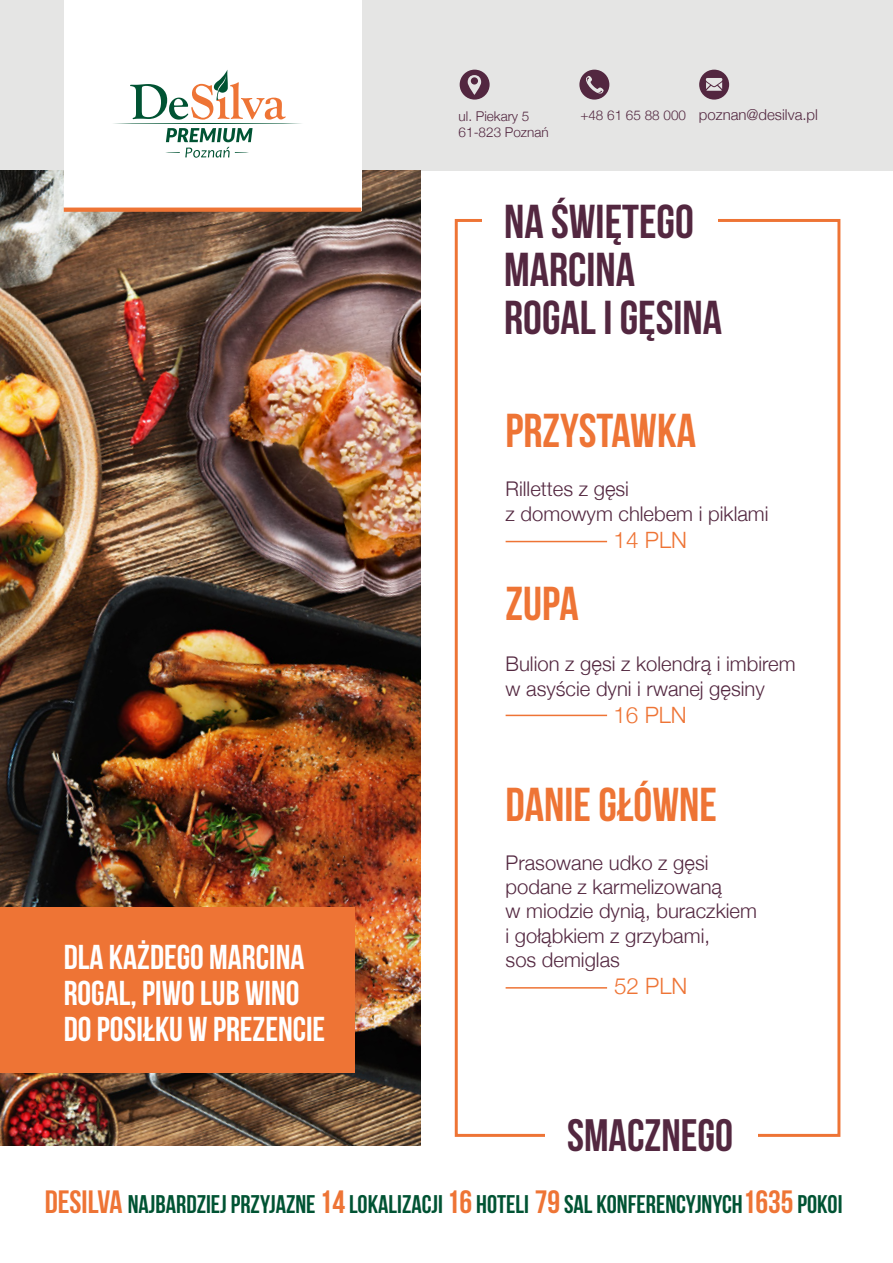
<style>
.page{position:relative;width:893px;height:1263px;background:#fff}
.page>*{position:absolute;margin:0;border:0;box-sizing:border-box;transform-origin:0 0}
.t1{font:47.55px/48px "Bebas Neue";color:#532740}
.t2{font:47.55px "Bebas Neue";color:#ee7435}
.t3{font:45.45px "Bebas Neue";color:#532740}
.t4{font:34.5px/36px "Bebas Neue";color:#fff}
.t5{font:700 25.5px "Bebas Neue";color:#005333}
.t6{font:300 22.5px "Helvetica Neue";color:#ee7435}
.t7{font:300 20.25px/24.3px "Helvetica Neue";color:#532740}
.t8{font:300 15px "Helvetica Neue";color:#532740}
.t9{font:300 13.5px/16.5px "Helvetica Neue";color:#532740}
.s1{font-size:13.5px}
.s2{font-size:32.1px;color:#ee7435}
</style>
<div class="page">
<div style="left:0;top:0;width:893px;height:171px;background:#e5e5e4"></div>
<img style="left:0;top:171px;width:421px;height:975px">
<div style="left:455px;top:219px;width:385px;height:918px;border:3px solid #ee7435"></div>
<div style="left:482px;top:210px;width:236px;height:31px;background:#fff"></div>
<div style="left:546px;top:1115px;width:212px;height:35px;background:#fff"></div>
<div style="left:64px;top:0;width:297px;height:210px;background:#fff"></div>
<svg style="left:64px;top:208px;width:297px;height:4px"></svg>
<svg style="left:460px;top:70px;width:30px;height:30px"></svg>
<svg style="left:579px;top:70px;width:30px;height:30px"></svg>
<svg style="left:699px;top:70px;width:30px;height:30px"></svg>
<hr style="left:112px;top:123px;width:191px;height:1px;background:#005333;border-radius:50%">
<svg style="left:165px;top:128px;width:88px;height:30px"></svg>
<svg style="left:130px;top:70px;width:156px;height:50px"></svg>
<hr style="left:506px;top:541px;width:101px;height:1px;background:#ee7435">
<hr style="left:506px;top:715px;width:101px;height:1px;background:#ee7435">
<hr style="left:506px;top:987px;width:101px;height:1px;background:#ee7435">
<div style="left:0;top:907px;width:355px;height:166px;background:#ee7435"></div>
<p class="t9" style="left:459px;top:106px;width:92px">ul. Piekary 5<br>61-823 Poznań</p>
<p class="t8" style="left:580px;top:103px;width:239px"><span class="s1">+48 61 65 88 000</span> poznan@desilva.pl</p>
<h1 class="t1" style="left:504px;top:197px;width:220px">NA ŚWIĘTEGO<br>MARCINA<br>ROGAL I GĘSINA</h1>
<h3 class="t4" style="left:64px;top:938px;width:263px">DLA KAŻDEGO MARCINA<br>ROGAL, PIWO LUB WINO<br>DO POSIŁKU W PREZENCIE</h3>
<h1 class="t2" style="left:506px;top:404px;width:192px">PRZYSTAWKA</h1>
<p class="t7" style="left:506px;top:475px;width:264px">Rillettes z gęsi<br>z domowym chlebem i piklami</p>
<p class="t6" style="left:614px;top:521px;width:75px">14 PLN</p>
<h1 class="t2" style="left:506px;top:577px;width:75px">ZUPA</h1>
<p class="t7" style="left:506px;top:650px;width:291px">Bulion z gęsi z kolendrą i imbirem w asyście dyni i rwanej gęsiny</p>
<p class="t6" style="left:613px;top:696px;width:75px">16 PLN</p>
<h1 class="t2" style="left:506px;top:778px;width:213px">DANIE GŁÓWNE</h1>
<p class="t7" style="left:506px;top:849px;width:253px">Prasowane udko z gęsi podane z karmelizowaną<br>w miodzie dynią, buraczkiem i gołąbkiem z grzybami,<br>sos demiglas</p>
<p class="t6" style="left:614px;top:968px;width:75px">52 PLN</p>
<h2 class="t3" style="left:567px;top:1111px;width:168px">SMACZNEGO</h2>
<p class="t5" style="left:45px;top:1190px;width:799px"><span class="s2">DESILVA</span> NAJBARDZIEJ PRZYJAZNE <span class="s2">14</span> LOKALIZACJI <span class="s2">16</span> HOTELI <span class="s2">79</span> SAL KONFERENCYJNYCH<span class="s2">1635</span> POKOI</p>
</div>
